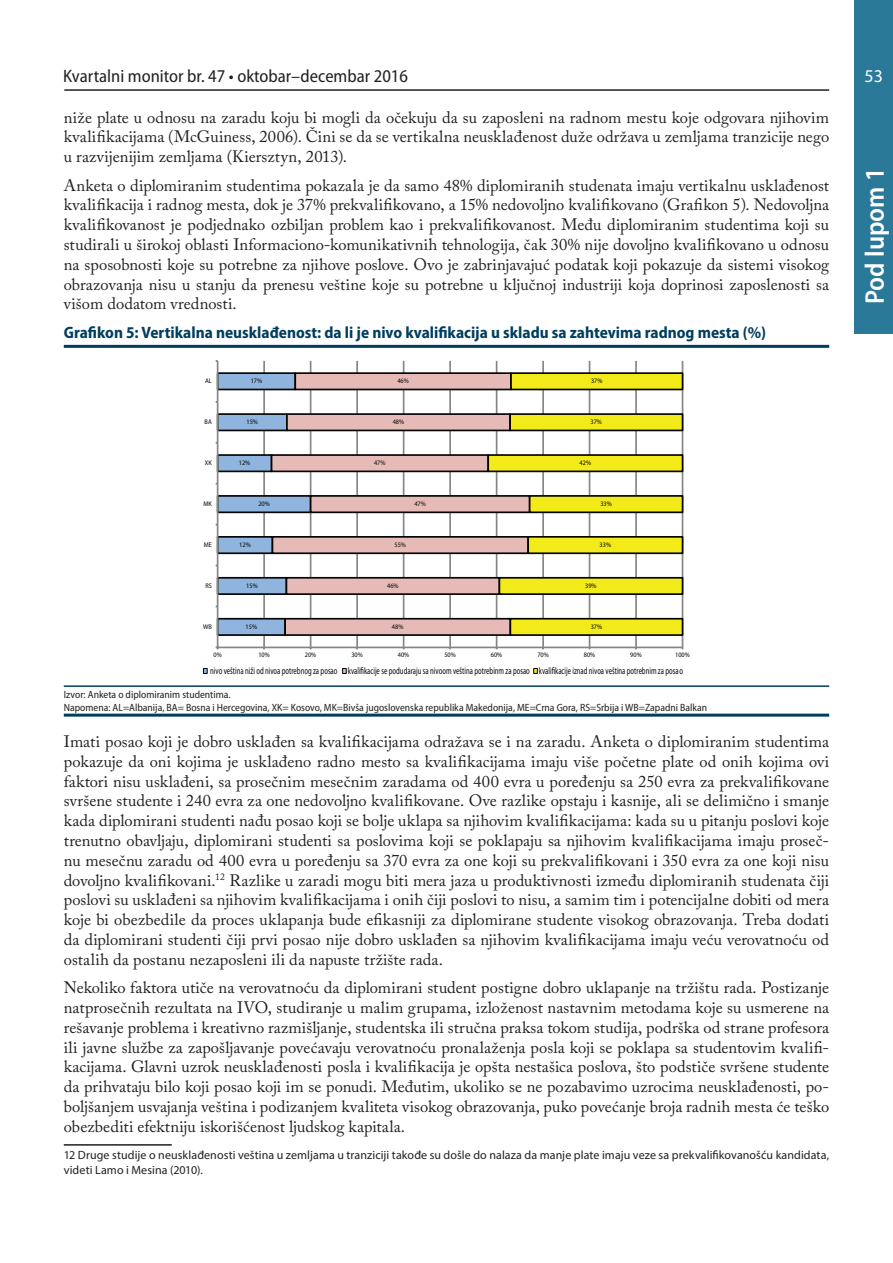
<style>
.page{position:relative;width:893px;height:1263px;background:#fff}
.page>*{position:absolute;margin:0;border:0;box-sizing:border-box;transform-origin:0 0}
.t1{font:600 semi-condensed 27px "Myriad Pro";color:#fff}
.t2{font:semi-condensed 18px "Myriad Pro";color:#231f20}
.t3{font:18px "Myriad Pro";color:#fff}
.Običan_txt{font:16.5px/19.8px "Adobe Caslon Pro";color:#231f20;text-align:justify}
.t4{font:700 semi-condensed 16.5px "Myriad Pro";color:#003e5e}
.Fusnote{font:12px/14.4px "Myriad Pro";letter-spacing:.005em;color:#231f20}
.t5{font:semi-condensed 10.5px/12.6px "Myriad Pro";color:#231f20}
.t6{font:semi-condensed 9.75px "Myriad Pro";color:#050504;scale:.74 1}
.t7{font:semi-condensed 6.75px "Myriad Pro";letter-spacing:-.005em;color:#050504}
</style>
<div class="page">
<div style="left:855px;top:0;width:38px;height:334px;background:#2a7998"></div>
<hr style="left:64px;top:89px;width:765px;height:2px;background:#231f20">
<hr style="left:64px;top:345px;width:765px;height:3px;background:#003e5e">
<hr style="left:64px;top:685px;width:765px;height:2px;background:#003e5e">
<hr style="left:64px;top:714px;width:765px;height:3px;background:#003e5e">
<hr style="left:682px;top:361px;width:1px;height:286px;background:#878686">
<hr style="left:635px;top:361px;width:2px;height:286px;background:#878686">
<hr style="left:589px;top:361px;width:1px;height:286px;background:#878686">
<hr style="left:542px;top:361px;width:2px;height:286px;background:#878686">
<hr style="left:496px;top:361px;width:1px;height:286px;background:#878686">
<hr style="left:449px;top:361px;width:2px;height:286px;background:#878686">
<hr style="left:403px;top:361px;width:1px;height:286px;background:#878686">
<hr style="left:356px;top:361px;width:2px;height:286px;background:#878686">
<hr style="left:310px;top:361px;width:1px;height:286px;background:#878686">
<hr style="left:263px;top:361px;width:2px;height:286px;background:#878686">
<div style="left:217px;top:618px;width:69px;height:18px;background:#8fb4de;border:2px solid #050504"></div>
<div style="left:217px;top:577px;width:70px;height:18px;background:#8fb4de;border:2px solid #050504"></div>
<div style="left:217px;top:536px;width:56px;height:18px;background:#8fb4de;border:2px solid #050504"></div>
<div style="left:217px;top:495px;width:94px;height:18px;background:#8fb4de;border:2px solid #050504"></div>
<div style="left:217px;top:454px;width:55px;height:18px;background:#8fb4de;border:2px solid #050504"></div>
<div style="left:217px;top:413px;width:71px;height:18px;background:#8fb4de;border:2px solid #050504"></div>
<div style="left:217px;top:372px;width:79px;height:18px;background:#8fb4de;border:2px solid #050504"></div>
<div style="left:284px;top:618px;width:227px;height:18px;background:#e6bab7;border:2px solid #050504"></div>
<div style="left:286px;top:577px;width:214px;height:18px;background:#e6bab7;border:2px solid #050504"></div>
<div style="left:272px;top:536px;width:257px;height:18px;background:#e6bab7;border:2px solid #050504"></div>
<div style="left:310px;top:495px;width:220px;height:18px;background:#e6bab7;border:2px solid #050504"></div>
<div style="left:271px;top:454px;width:218px;height:18px;background:#e6bab7;border:2px solid #050504"></div>
<div style="left:286px;top:413px;width:225px;height:18px;background:#e6bab7;border:2px solid #050504"></div>
<div style="left:294px;top:372px;width:218px;height:18px;background:#e6bab7;border:2px solid #050504"></div>
<div style="left:509px;top:618px;width:174px;height:18px;background:#f2eb19;border:2px solid #050504"></div>
<div style="left:499px;top:577px;width:184px;height:18px;background:#f2eb19;border:2px solid #050504"></div>
<div style="left:527px;top:536px;width:156px;height:18px;background:#f2eb19;border:2px solid #050504"></div>
<div style="left:529px;top:495px;width:154px;height:18px;background:#f2eb19;border:2px solid #050504"></div>
<div style="left:487px;top:454px;width:196px;height:18px;background:#f2eb19;border:2px solid #050504"></div>
<div style="left:509px;top:413px;width:174px;height:18px;background:#f2eb19;border:2px solid #050504"></div>
<div style="left:510px;top:372px;width:173px;height:18px;background:#f2eb19;border:2px solid #050504"></div>
<hr style="left:218px;top:646px;width:464px;height:2px;background:#878686">
<hr style="left:217px;top:361px;width:1px;height:286px;background:#878686">
<svg style="left:203px;top:668px;width:4px;height:6px"></svg>
<svg style="left:342px;top:668px;width:4px;height:6px"></svg>
<svg style="left:533px;top:668px;width:5px;height:6px"></svg>
<hr style="left:64px;top:1144px;width:108px;height:1px;background:#231f20">
<p class="t2" style="left:63px;top:66px;width:346px">Kvartalni monitor br. 47 • oktobar–decembar 2016</p>
<p class="t3" style="left:864px;top:64px;width:20px">53</p>
<p class="Običan_txt" style="left:64px;top:107px;width:767px">niže plate u odnosu na zaradu koju bi mogli da očekuju da su zaposleni na radnom mestu koje odgovara njihovim kvalifikacijama (McGuiness, 2006). Čini se da se vertikalna neusklađenost duže održava u zemljama tranzicije nego u razvijenijim zemljama (Kiersztyn, 2013).</p>
<p class="Običan_txt" style="left:64px;top:175px;width:767px">Anketa o diplomiranim studentima pokazala je da samo 48% diplomiranih studenata imaju vertikalnu usklađenost kvalifikacija i radnog mesta, dok je 37% prekvalifikovano, a 15% nedovoljno kvalifikovano (Grafikon 5). Nedovoljna kvalifikovanost je podjednako ozbiljan problem kao i prekvalifikovanost. Među diplomiranim studentima koji su studirali u širokoj oblasti Informaciono-komunikativnih tehnologija, čak 30% nije dovoljno kvalifikovano u odnosu na sposobnosti koje su potrebne za njihove poslove. Ovo je zabrinjavajuć podatak koji pokazuje da sistemi visokog obrazovanja nisu u stanju da prenesu veštine koje su potrebne u ključnoj industriji koja doprinosi zaposlenosti sa višom dodatom vrednosti.</p>
<p class="t4" style="left:64px;top:323px;width:704px">Grafikon 5: Vertikalna neusklađenost: da li je nivo kvalifikacija u skladu sa zahtevima radnog mesta (%)</p>
<h1 class="t1" style="left:860px;top:304px;width:138px;rotate:-90deg">Pod lupom 1</h1>
<p class="t7" style="left:205px;top:377px;width:8px">AL</p>
<p class="t7" style="left:251px;top:378px;width:13px">17%</p>
<p class="t7" style="left:397px;top:378px;width:13px">46%</p>
<p class="t7" style="left:591px;top:378px;width:13px">37%</p>
<p class="t7" style="left:205px;top:418px;width:9px">BA</p>
<p class="t7" style="left:246px;top:418px;width:13px">15%</p>
<p class="t7" style="left:393px;top:418px;width:13px">48%</p>
<p class="t7" style="left:591px;top:418px;width:13px">37%</p>
<p class="t7" style="left:205px;top:459px;width:8px">XK</p>
<p class="t7" style="left:239px;top:459px;width:13px">12%</p>
<p class="t7" style="left:374px;top:459px;width:13px">47%</p>
<p class="t7" style="left:580px;top:459px;width:13px">42%</p>
<p class="t7" style="left:203px;top:500px;width:10px">MK</p>
<p class="t7" style="left:258px;top:500px;width:13px">20%</p>
<p class="t7" style="left:414px;top:500px;width:13px">47%</p>
<p class="t7" style="left:600px;top:500px;width:13px">33%</p>
<p class="t7" style="left:204px;top:541px;width:10px">ME</p>
<p class="t7" style="left:239px;top:541px;width:13px">12%</p>
<p class="t7" style="left:395px;top:541px;width:13px">55%</p>
<p class="t7" style="left:600px;top:541px;width:13px">33%</p>
<p class="t7" style="left:205px;top:582px;width:8px">RS</p>
<p class="t7" style="left:246px;top:582px;width:13px">15%</p>
<p class="t7" style="left:387px;top:582px;width:13px">46%</p>
<p class="t7" style="left:585px;top:582px;width:13px">39%</p>
<p class="t7" style="left:203px;top:623px;width:10px">WB</p>
<p class="t7" style="left:246px;top:623px;width:13px">15%</p>
<p class="t7" style="left:392px;top:623px;width:13px">48%</p>
<p class="t7" style="left:591px;top:623px;width:13px">37%</p>
<p class="t7" style="left:213px;top:651px;width:10px">0%</p>
<p class="t7" style="left:258px;top:651px;width:13px">10%</p>
<p class="t7" style="left:305px;top:651px;width:13px">20%</p>
<p class="t7" style="left:351px;top:651px;width:13px">30%</p>
<p class="t7" style="left:398px;top:651px;width:13px">40%</p>
<p class="t7" style="left:444px;top:651px;width:13px">50%</p>
<p class="t7" style="left:491px;top:651px;width:13px">60%</p>
<p class="t7" style="left:537px;top:651px;width:13px">70%</p>
<p class="t7" style="left:584px;top:651px;width:13px">80%</p>
<p class="t7" style="left:630px;top:651px;width:13px">90%</p>
<p class="t7" style="left:675px;top:651px;width:16px">100%</p>
<p class="t6" style="left:210px;top:665px;width:640px">nivo veština niži od nivoa potrebnog za posao kvalifikacije se podudaraju sa nivoom veština potrebinm za posao kvalifikacije iznad nivoa veština potrebnim za posao</p>
<p class="t5" style="left:64px;top:689px;width:645px">Izvor: Anketa o diplomiranim studentima.<br>Napomena: AL=Albanija, BA= Bosna i Hercegovina, XK= Kosovo, MK=Bivša jugoslovenska republika Makedonija, ME=Crna Gora, RS=Srbija i WB=Zapadni Balkan</p>
<p class="Običan_txt" style="left:64px;top:731px;width:767px">Imati posao koji je dobro usklađen sa kvalifikacijama odražava se i na zaradu. Anketa o diplomiranim studentima pokazuje da oni kojima je usklađeno radno mesto sa kvalifikacijama imaju više početne plate od onih kojima ovi faktori nisu usklađeni, sa prosečnim mesečnim zaradama od 400 evra u poređenju sa 250 evra za prekvalifikovane svršene studente i 240 evra za one nedovoljno kvalifikovane. Ove razlike opstaju i kasnije, ali se delimično i smanje kada diplomirani studenti nađu posao koji se bolje uklapa sa njihovim kvalifikacijama: kada su u pitanju poslovi koje trenutno obavljaju, diplomirani studenti sa poslovima koji se poklapaju sa njihovim kvalifikacijama imaju proseč&shy;nu mesečnu zaradu od 400 evra u poređenju sa 370 evra za one koji su prekvalifikovani i 350 evra za one koji nisu dovoljno kvalifikovani.<sup>12</sup> Razlike u zaradi mogu biti mera jaza u produktivnosti između diplomiranih studenata čiji poslovi su usklađeni sa njihovim kvalifikacijama i onih čiji poslovi to nisu, a samim tim i potencijalne dobiti od mera koje bi obezbedile da proces uklapanja bude efikasniji za diplomirane studente visokog obrazovanja. Treba dodati da diplomirani studenti čiji prvi posao nije dobro usklađen sa njihovim kvalifikacijama imaju veću verovatnoću od ostalih da postanu nezaposleni ili da napuste tržište rada.</p>
<p class="Običan_txt" style="left:64px;top:977px;width:767px">Nekoliko faktora utiče na verovatnoću da diplomirani student postigne dobro uklapanje na tržištu rada. Postizanje natprosečnih rezultata na IVO, studiranje u malim grupama, izloženost nastavnim metodama koje su usmerene na rešavanje problema i kreativno razmišljanje, studentska ili stručna praksa tokom studija, podrška od strane profesora ili javne službe za zapošljavanje povećavaju verovatnoću pronalaženja posla koji se poklapa sa studentovim kvalifi&shy;kacijama. Glavni uzrok neusklađenosti posla i kvalifikacija je opšta nestašica poslova, što podstiče svršene studente da prihvataju bilo koji posao koji im se ponudi. Međutim, ukoliko se ne pozabavimo uzrocima neusklađenosti, po&shy;boljšanjem usvajanja veština i podizanjem kvaliteta visokog obrazovanja, puko povećanje broja radnih mesta će teško obezbediti efektniju iskorišćenost ljudskog kapitala.</p>
<p class="Fusnote" style="left:64px;top:1148px;width:767px">12 Druge studije o neusklađenosti veština u zemljama u tranziciji takođe su došle do nalaza da manje plate imaju veze sa prekvalifikovanošću kandidata, videti Lamo i Mesina (2010).</p>
</div>
